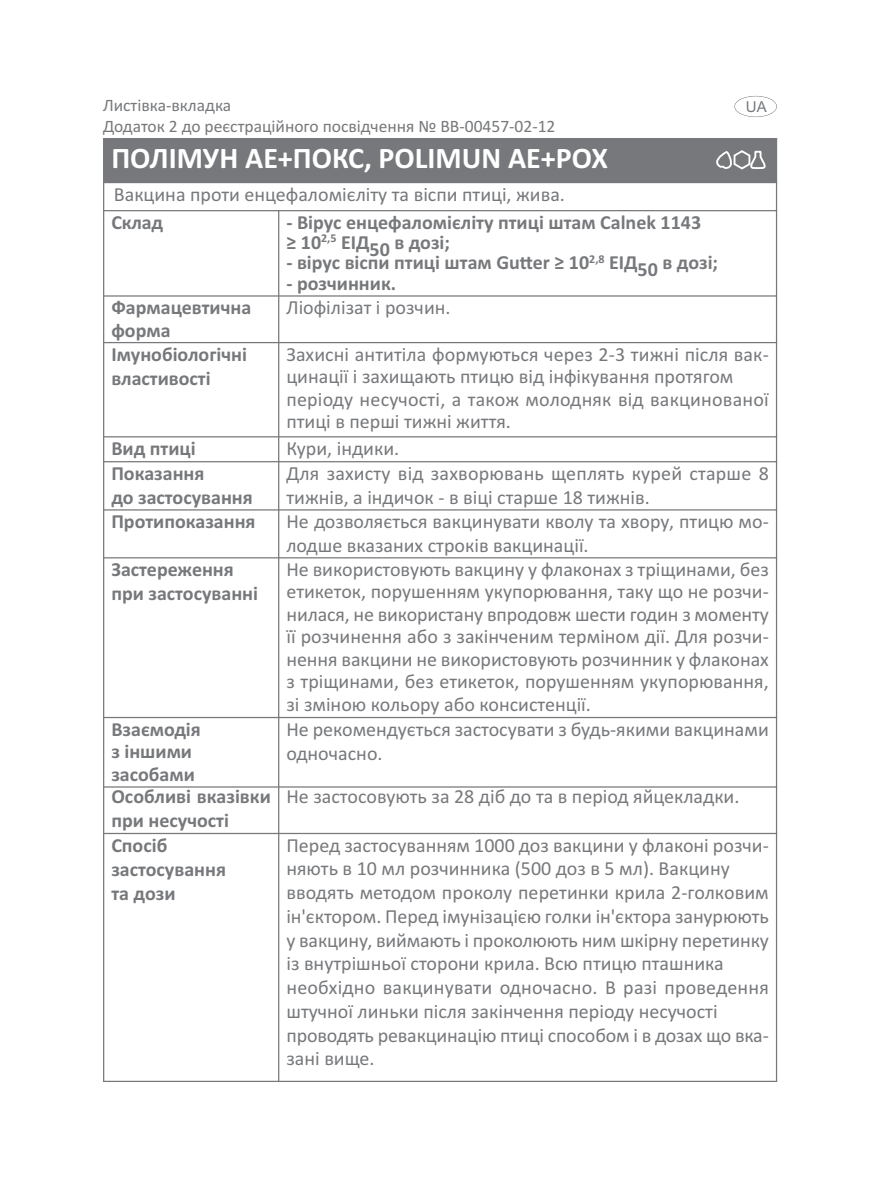
<style>
.page{position:relative;width:880px;height:1184px;background:#fff}
.page>*{position:absolute;margin:0;border:0;box-sizing:border-box;transform-origin:0 0}
.t1{font:700 30px "Calibri";color:#fff}
.t2{font:20px/22.5px "Calibri";color:#76787b}
.t3{font:700 20px/24px "Calibri";color:#76787b}
.t4{font:17.5px/21px "Calibri";color:#76787b}
.t5{font:15px "Arial";color:#76787b}
</style>
<div class="page">
<div style="left:103px;top:138px;width:673px;height:45px;background:#76787b"></div>
<hr style="left:103px;top:138px;width:1px;height:944px;background:#76787b">
<hr style="left:278px;top:210px;width:1px;height:872px;background:#76787b">
<hr style="left:775px;top:138px;width:1px;height:944px;background:#76787b">
<hr style="left:103px;top:210px;width:673px;height:1px;background:#76787b">
<hr style="left:103px;top:295px;width:673px;height:2px;background:#76787b">
<hr style="left:103px;top:342px;width:673px;height:1px;background:#76787b">
<hr style="left:103px;top:436px;width:673px;height:1px;background:#76787b">
<hr style="left:103px;top:461px;width:673px;height:1px;background:#76787b">
<hr style="left:103px;top:509px;width:673px;height:1px;background:#76787b">
<hr style="left:103px;top:557px;width:673px;height:1px;background:#76787b">
<hr style="left:103px;top:717px;width:673px;height:1px;background:#76787b">
<hr style="left:103px;top:786px;width:673px;height:2px;background:#76787b">
<hr style="left:103px;top:833px;width:673px;height:1px;background:#76787b">
<hr style="left:103px;top:1081px;width:673px;height:1px;background:#76787b">
<svg style="left:716px;top:150px;width:49px;height:20px"></svg>
<div style="left:734px;top:96px;width:42px;height:21px;border:1px solid #76787b;border-radius:50%"></div>
<p class="t4" style="left:103px;top:94px;width:453px">Листівка-вкладка<br>Додаток 2 до реєстраційного посвідчення № ВВ-00457-02-12</p>
<p class="t5" style="left:745px;top:98px;width:22px">UA</p>
<h1 class="t1" style="left:111px;top:140px;width:498px">ПОЛІМУН АЕ+ПОКС, POLIMUN АЕ+РОХ</h1>
<p class="t2" style="left:114px;top:183px;width:452px">Вакцина проти енцефаломієліту та віспи птиці, жива.</p>
<p class="t3" style="left:111px;top:210px;width:53px">Склад</p>
<p class="t3" style="left:286px;top:212px;width:416px;line-height:20.2px">- Вірус енцефаломієліту птиці штам Calnek 1143 ≥ 10<sup>2,5</sup> ЕІД50 в дозі;</p>
<p class="t3" style="left:286px;top:250px;width:433px">- вірус віспи птиці штам Gutter ≥ 10<sup>2,8</sup> ЕІД50 в дозі;</p>
<p class="t3" style="left:286px;top:271px;width:111px">- розчинник.</p>
<p class="t3" style="left:111px;top:296px;width:141px;line-height:22.5px">Фармацевтична форма</p>
<p class="t2" style="left:286px;top:296px;width:165px">Ліофілізат і розчин.</p>
<p class="t3" style="left:111px;top:342px;width:137px">Імунобіологічні властивості</p>
<p class="t2" style="left:286px;top:343px;width:483px">Захисні антитіла формуються через 2-3 тижні після вак&shy;цинації і захищають птицю від інфікування протягом періоду несучості, а також молодняк від вакцинованої птиці в перші тижні життя.</p>
<p class="t3" style="left:111px;top:436px;width:86px">Вид птиці</p>
<p class="t2" style="left:286px;top:437px;width:114px">Кури, індики.</p>
<p class="t3" style="left:111px;top:461px;width:143px">Показання<br>до застосування</p>
<p class="t2" style="left:286px;top:461px;width:483px;line-height:24px">Для захисту від захворювань щеплять курей старше 8 тижнів, а індичок - в віці старше 18 тижнів.</p>
<p class="t3" style="left:111px;top:509px;width:146px">Протипоказання</p>
<p class="t2" style="left:286px;top:509px;width:483px;line-height:24px">Не дозволяється вакцинувати кволу та хвору, птицю мо&shy;лодше вказаних строків вакцинації.</p>
<p class="t3" style="left:111px;top:557px;width:148px">Застереження при застосуванні</p>
<p class="t2" style="left:286px;top:558px;width:483px;text-align:justify">Не використовують вакцину у флаконах з тріщинами, без етикеток, порушенням укупорювання, таку що не розчи&shy;нилася, не використану впродовж шести годин з моменту її розчинення або з закінченим терміном дії. Для розчи&shy;нення вакцини не використовують розчинник у флаконах з тріщинами, без етикеток, порушенням укупорювання, зі зміною кольору або консистенції.</p>
<p class="t3" style="left:111px;top:717px;width:91px;line-height:22.5px">Взаємодія з іншими засобами</p>
<p class="t2" style="left:286px;top:717px;width:483px;line-height:24px">Не рекомендується застосувати з будь-якими вакцинами одночасно.</p>
<p class="t3" style="left:111px;top:784px;width:161px">Особливі вказівки при несучості</p>
<p class="t2" style="left:286px;top:784px;width:454px">Не застосовують за 28 діб до та в період яйцекладки.</p>
<p class="t3" style="left:111px;top:833px;width:116px">Спосіб застосування та дози</p>
<p class="t2" style="left:286px;top:833px;width:483px;line-height:23.8px">Перед застосуванням 1000 доз вакцини у флаконі розчи&shy;няють в 10 мл розчинника (500 доз в 5 мл). Вакцину вводять методом проколу перетинки крила 2-голковим ін'єктором. Перед імунізацією голки ін'єктора занурюють у вакцину, виймають і проколюють ним шкірну перетинку із внутрішньої сторони крила. Всю птицю пташника необхідно вакцинувати одночасно. В разі проведення штучної линьки після закінчення періоду несучості проводять ревакцинацію птиці способом і в дозах що вка&shy;зані вище.</p>
</div>
